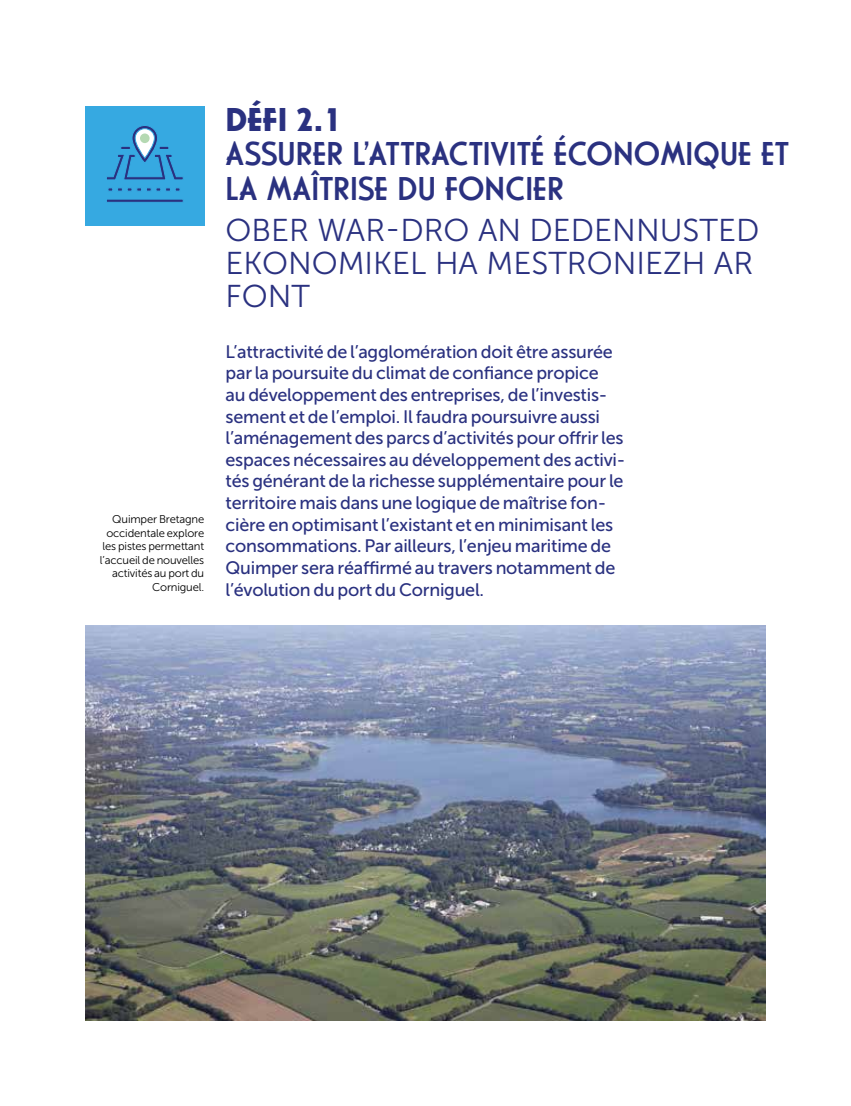
<style>
.page{position:relative;width:851px;height:1106px;background:#fff}
.page>*{position:absolute;margin:0;border:0;box-sizing:border-box;transform-origin:0 0}
.t1{font:500 34.5px/34.5px "Casablanca URW";color:#2a3180}
.t2{font:700 34.5px "Casablanca URW";color:#2a3180}
.t3{font:31.5px/33px "Museo Sans 300";color:#2a3180}
.t4{font:18px/21.6px "Museo Sans 500";letter-spacing:-.015em;color:#2a3180}
.t5{font:11.25px/13.5px "Museo Sans 300";letter-spacing:-.015em;color:#000;text-align:right}
</style>
<div class="page">
<img style="left:85px;top:625px;width:680px;height:395px">
<div style="left:85px;top:106px;width:119px;height:119px;background:#36a9e1"></div>
<div style="left:106px;top:199px;width:77px;height:3px;background:#2a3180;border:1px solid #36a9e1"></div>
<svg style="left:108px;top:188px;width:72px;height:3px"></svg>
<svg style="left:107px;top:126px;width:76px;height:54px"></svg>
<div style="left:140px;top:133px;width:9px;height:10px;background:#b5d9b3;border-radius:50%"></div>
<p class="t5" style="left:100px;top:512px;width:106px">Quimper Bretagne occidentale explore les pistes permettant l’accueil de nouvelles activités au port du<br>Corniguel.</p>
<h1 class="t2" style="left:225px;top:98px;width:118px">DÉFI 2.1</h1>
<h1 class="t1" style="left:225px;top:137px;width:565px">ASSURER L’ATTRACTIVITÉ ÉCONOMIQUE ET<br>LA MAÎTRISE DU FONCIER</h1>
<h2 class="t3" style="left:225px;top:214px;width:535px">OBER WAR-DRO AN DEDENNUSTED<br>EKONOMIKEL HA MESTRONIEZH AR<br>FONT</h2>
<p class="t4" style="left:225px;top:341px;width:401px">L’attractivité de l’agglomération doit être assurée par la poursuite du climat de confiance propice<br>au développement des entreprises, de l’investis&shy;sement et de l’emploi. Il faudra poursuivre aussi l’aménagement des parcs d’activités pour offrir les espaces nécessaires au développement des activi&shy;tés générant de la richesse supplémentaire pour le territoire mais dans une logique de maîtrise fon&shy;cière en optimisant l’existant et en minimisant les consommations. Par ailleurs, l’enjeu maritime de Quimper sera réaffirmé au travers notamment de l’évolution du port du Corniguel.</p>
</div>
